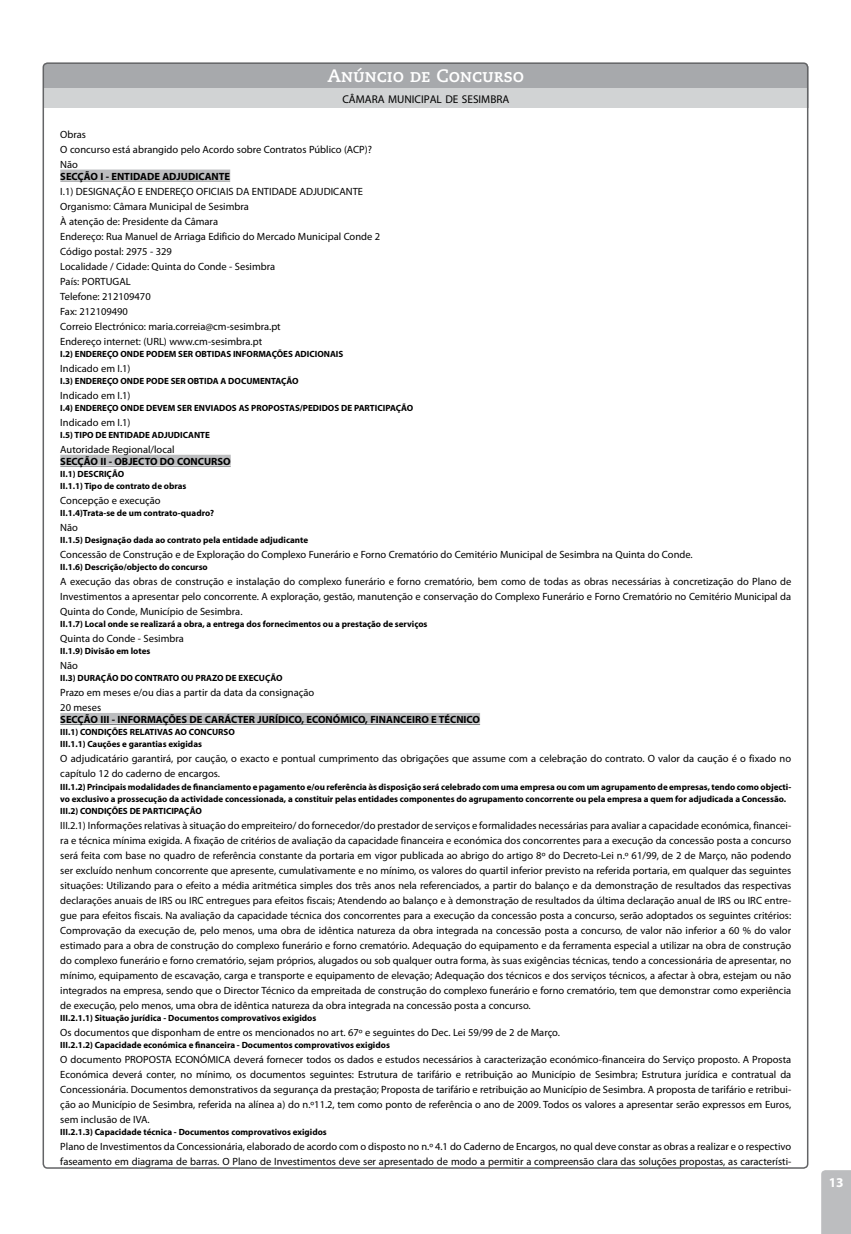
<style>
.page{position:relative;width:851px;height:1234px;background:#fff}
.page>*{position:absolute;margin:0;border:0;box-sizing:border-box;transform-origin:0 0}
.t1{font:18px "Caecilia Bold SC";color:#fff}
.t2{font:700 13.5px "Myriad Pro";color:#fff}
.t3{font:11.25px "Myriad Pro";color:#000}
.t4{font:10.5px/15px "Myriad Pro";color:#000}
.t5{font:700 10.5px "Myriad Pro";color:#000}
.t6{font:700 9px/12px "Myriad Pro";color:#000}
</style>
<div class="page">
<div style="left:821px;top:1170px;width:29px;height:63px;background:#bcbdbf"></div>
<div style="left:44px;top:63px;width:764px;height:45px;background:#a7a9ac;border-radius:4px"></div>
<div style="left:44px;top:88px;width:764px;height:20px;background:#d1d3d4"></div>
<hr style="left:60px;top:181px;width:170px;height:1px;background:#808284">
<div style="left:60px;top:169px;width:170px;height:11px;background:#bcbdbf"></div>
<hr style="left:60px;top:466px;width:171px;height:1px;background:#808284">
<div style="left:60px;top:454px;width:171px;height:11px;background:#bcbdbf"></div>
<hr style="left:60px;top:724px;width:420px;height:1px;background:#808284">
<div style="left:60px;top:712px;width:420px;height:11px;background:#bcbdbf"></div>
<h1 class="t1" style="left:327px;top:66px;width:198px">Anúncio de Concurso</h1>
<p class="t3" style="left:342px;top:93px;width:22px">câmara</p>
<p class="t3" style="left:388px;top:93px;width:22px">munici</p>
<p class="t3" style="left:423px;top:93px;width:80px">pal de sesimbra</p>
<p class="t4" style="left:60px;top:127px;width:313px">Obras<br>O concurso está abrangido pelo Acordo sobre Contratos Público (ACP)?<br>Não</p>
<p class="t5" style="left:60px;top:170px;width:171px">SECÇÃO I - ENTIDADE ADJUDICANTE</p>
<p class="t4" style="left:60px;top:184px;width:321px">I.1) DESIGNAÇÃO E ENDEREÇO OFICIAIS DA ENTIDADE ADJUDICANTE Organismo: Câmara Municipal de Sesimbra<br>À atenção de: Presidente da Câmara<br>Endereço: Rua Manuel de Arriaga Edificio do Mercado Municipal Conde 2<br>Código postal: 2975 - 329<br>Localidade / Cidade: Quinta do Conde - Sesimbra<br>País: PORTUGAL<br>Telefone: 212109470<br>Fax: 212109490<br>Correio Electrónico: maria.correia@cm-sesimbra.pt<br>Endereço internet: (URL) www.cm-sesimbra.pt</p>
<p class="t6" style="left:60px;top:348px;width:284px">I.2) ENDEREÇO ONDE PODEM SER OBTIDAS INFORMAÇÕES ADICIONAIS</p>
<p class="t4" style="left:60px;top:361px;width:72px">Indicado em I.1)</p>
<p class="t6" style="left:60px;top:375px;width:240px">I.3) ENDEREÇO ONDE PODE SER OBTIDA A DOCUMENTAÇÃO</p>
<p class="t4" style="left:60px;top:388px;width:72px">Indicado em I.1)</p>
<p class="t6" style="left:60px;top:402px;width:354px">I.4) ENDEREÇO ONDE DEVEM SER ENVIADOS AS PROPOSTAS/PEDIDOS DE PARTICIPAÇÃO</p>
<p class="t4" style="left:60px;top:415px;width:72px">Indicado em I.1)</p>
<p class="t6" style="left:60px;top:429px;width:151px">I.5) TIPO DE ENTIDADE ADJUDICANTE</p>
<p class="t4" style="left:60px;top:442px;width:116px">Autoridade Regional/local</p>
<p class="t5" style="left:60px;top:455px;width:172px">SECÇÃO II - OBJECTO DO CONCURSO</p>
<p class="t6" style="left:60px;top:468px;width:128px">II.1) DESCRIÇÃO<br>II.1.1) Tipo de contrato de obras</p>
<p class="t4" style="left:60px;top:493px;width:102px">Concepção e execução</p>
<p class="t6" style="left:60px;top:507px;width:155px">II.1.4)Trata-se de um contrato-quadro?</p>
<p class="t4" style="left:60px;top:520px;width:19px">Não</p>
<p class="t6" style="left:60px;top:534px;width:249px">II.1.5) Designação dada ao contrato pela entidade adjudicante</p>
<p class="t4" style="left:60px;top:547px;width:633px">Concessão de Construção e de Exploração do Complexo Funerário e Forno Crematório do Cemitério Municipal de Sesimbra na Quinta do Conde.</p>
<p class="t6" style="left:60px;top:561px;width:149px">II.1.6) Descrição/objecto do concurso</p>
<p class="t4" style="left:60px;top:574px;width:732px;text-align:justify">A execução das obras de construção e instalação do complexo funerário e forno crematório, bem como de todas as obras necessárias à concretização do Plano de Investimentos a apresentar pelo concorrente. A exploração, gestão, manutenção e conservação do Complexo Funerário e Forno Crematório no Cemitério Municipal da Quinta do Conde, Município de Sesimbra.</p>
<p class="t6" style="left:60px;top:618px;width:368px">II.1.7) Local onde se realizará a obra, a entrega dos fornecimentos ou a prestação de serviços</p>
<p class="t4" style="left:60px;top:631px;width:125px">Quinta do Conde - Sesimbra</p>
<p class="t6" style="left:60px;top:645px;width:92px">II.1.9) Divisão em lotes</p>
<p class="t4" style="left:60px;top:658px;width:19px">Não</p>
<p class="t6" style="left:60px;top:672px;width:224px">II.3) DURAÇÃO DO CONTRATO OU PRAZO DE EXECUÇÃO</p>
<p class="t4" style="left:60px;top:685px;width:255px">Prazo em meses e/ou dias a partir da data da consignação<br>20 meses</p>
<p class="t5" style="left:60px;top:713px;width:421px">SECÇÃO III - INFORMAÇÕES DE CARÁCTER JURÍDICO, ECONÓMICO, FINANCEIRO E TÉCNICO</p>
<p class="t6" style="left:60px;top:726px;width:176px">III.1) CONDIÇÕES RELATIVAS AO CONCURSO<br>III.1.1) Cauções e garantias exigidas</p>
<p class="t4" style="left:60px;top:751px;width:732px">O adjudicatário garantirá, por caução, o exacto e pontual cumprimento das obrigações que assume com a celebração do contrato. O valor da caução é o fixado no capítulo 12 do caderno de encargos.</p>
<p class="t6" style="left:60px;top:780px;width:732px">III.1.2) Principais modalidades de financiamento e pagamento e/ou referência às disposição será celebrado com uma empresa ou com um agrupamento de empresas, tendo como objecti&shy;vo exclusivo a prossecução da actividade concessionada, a constituir pelas entidades componentes do agrupamento concorrente ou pela empresa a quem for adjudicada a Concessão.<br>III.2) CONDIÇÕES DE PARTICIPAÇÃO</p>
<p class="t4" style="left:60px;top:817px;width:732px;text-align:justify">III.2.1) Informações relativas à situação do empreiteiro/ do fornecedor/do prestador de serviços e formalidades necessárias para avaliar a capacidade económica, financei&shy;ra e técnica mínima exigida. A fixação de critérios de avaliação da capacidade financeira e económica dos concorrentes para a execução da concessão posta a concurso será feita com base no quadro de referência constante da portaria em vigor publicada ao abrigo do artigo 8º do Decreto-Lei n.º 61/99, de 2 de Março, não podendo ser excluído nenhum concorrente que apresente, cumulativamente e no mínimo, os valores do quartil inferior previsto na referida portaria, em qualquer das seguintes situações: Utilizando para o efeito a média aritmética simples dos três anos nela referenciados, a partir do balanço e da demonstração de resultados das respectivas declarações anuais de IRS ou IRC entregues para efeitos fiscais; Atendendo ao balanço e à demonstração de resultados da última declaração anual de IRS ou IRC entre&shy;gue para efeitos fiscais. Na avaliação da capacidade técnica dos concorrentes para a execução da concessão posta a concurso, serão adoptados os seguintes critérios:<br>Comprovação da execução de, pelo menos, uma obra de idêntica natureza da obra integrada na concessão posta a concurso, de valor não inferior a 60 % do valor estimado para a obra de construção do complexo funerário e forno crematório. Adequação do equipamento e da ferramenta especial a utilizar na obra de construção do complexo funerário e forno crematório, sejam próprios, alugados ou sob qualquer outra forma, às suas exigências técnicas, tendo a concessionária de apresentar, no mínimo, equipamento de escavação, carga e transporte e equipamento de elevação; Adequação dos técnicos e dos serviços técnicos, a afectar à obra, estejam ou não integrados na empresa, sendo que o Director Técnico da empreitada de construção do complexo funerário e forno crematório, tem que demonstrar como experiência de execução, pelo menos, uma obra de idêntica natureza da obra integrada na concessão posta a concurso.</p>
<p class="t6" style="left:60px;top:1011px;width:257px">III.2.1.1) Situação jurídica - Documentos comprovativos exigidos</p>
<p class="t4" style="left:60px;top:1024px;width:501px">Os documentos que disponham de entre os mencionados no art. 67º e seguintes do Dec. Lei 59/99 de 2 de Março.</p>
<p class="t6" style="left:60px;top:1038px;width:331px">III.2.1.2) Capacidade económica e financeira - Documentos comprovativos exigidos</p>
<p class="t4" style="left:60px;top:1051px;width:732px;text-align:justify">O documento PROPOSTA ECONÓMICA deverá fornecer todos os dados e estudos necessários à caracterização económico-financeira do Serviço proposto. A Proposta Económica deverá conter, no mínimo, os documentos seguintes: Estrutura de tarifário e retribuição ao Município de Sesimbra; Estrutura jurídica e contratual da Concessionária. Documentos demonstrativos da segurança da prestação; Proposta de tarifário e retribuição ao Município de Sesimbra. A proposta de tarifário e retribui&shy;ção ao Município de Sesimbra, referida na alínea a) do n.º11.2, tem como ponto de referência o ano de 2009. Todos os valores a apresentar serão expressos em Euros, sem inclusão de IVA.</p>
<p class="t6" style="left:60px;top:1125px;width:268px">III.2.1.3) Capacidade técnica - Documentos comprovativos exigidos</p>
<p class="t4" style="left:60px;top:1138px;width:732px">Plano de Investimentos da Concessionária, elaborado de acordo com o disposto no n.º 4.1 do Ca-derno de Encargos, no qual deve constar as obras a realizar e o respectivo faseamento em diagrama de barras. O Plano de Investimentos deve ser apresentado de modo a permitir a compreensão clara das soluções propostas, as característi-</p>
<p class="t2" style="left:828px;top:1173px;width:16px">13</p>
</div>
